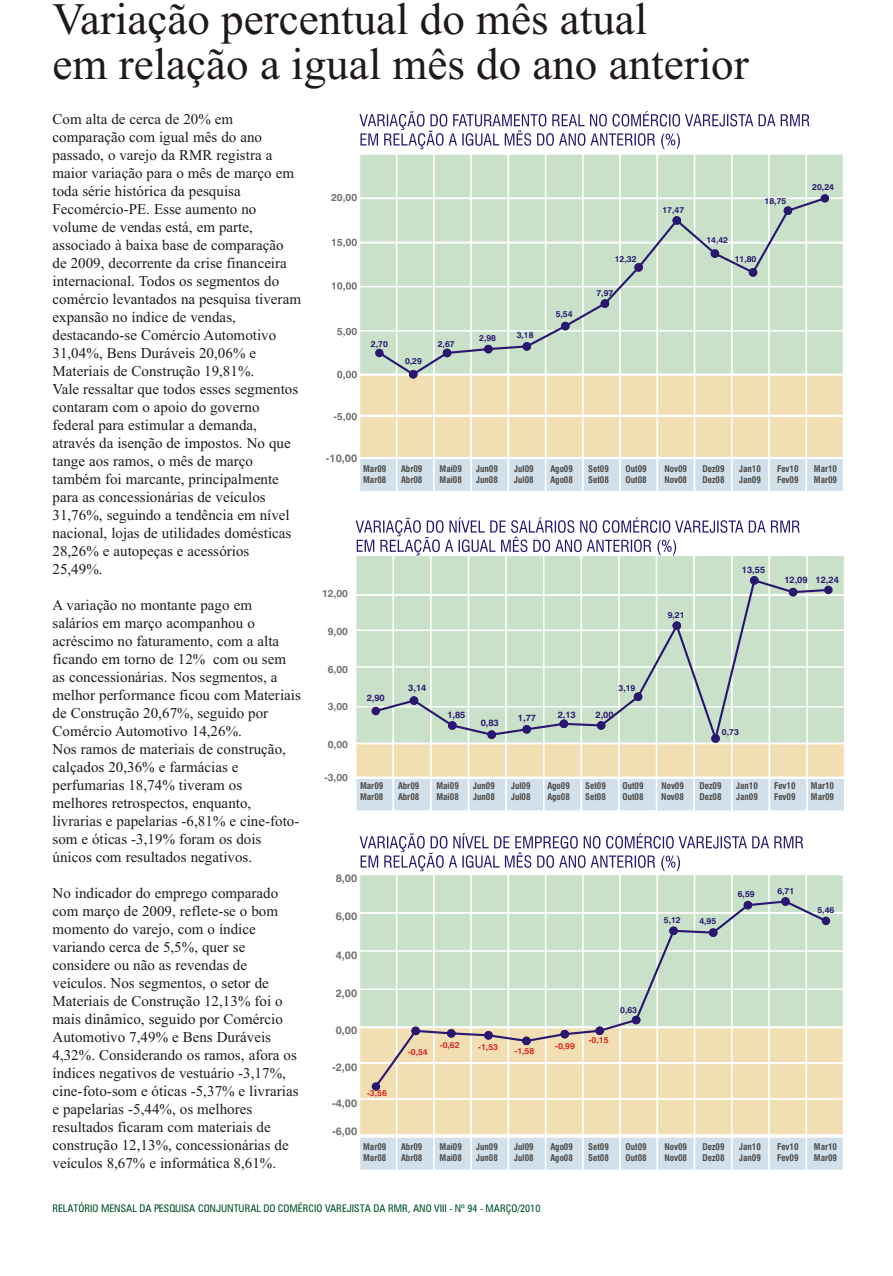
<style>
.page{position:relative;width:893px;height:1276px;background:#fff}
.page>*{position:absolute;margin:0;border:0;box-sizing:border-box;transform-origin:0 0}
.t1{font:45px/45px "Times New Roman";color:#1f1a17}
.t2{font:15px/18px "Times New Roman";color:#1f1a17}
.t3{font:700 10.8px "Swiss 721 BT";color:#737070}
.t4{font:condensed 10.5px "Zurich BT";color:#005429}
.t5{font:700 10.2px "Swiss 721 BT";color:#737070}
.t6{font:700 9.15px "Swiss 721 BT";color:#291770}
.t7{font:700 condensed 9px "Swiss 721 BT";color:#4d4a47}
.t8{font:700 8.55px "Swiss 721 BT";color:#291770}
.t9{font:700 8.55px "Swiss 721 BT";color:#d9261c}
</style>
<div class="page">
<svg style="left:355px;top:517px;width:489px;height:294px"></svg>
<svg style="left:332px;top:111px;width:511px;height:380px"></svg>
<svg style="left:359px;top:833px;width:484px;height:337px"></svg>
<h1 class="t1" style="left:53px;top:1px;width:698px">Variação percentual do mês atual<br>em relação a igual mês do ano anterior</h1>
<p class="t2" style="left:53px;top:111px;width:250px">Com alta de cerca de 20% em comparação com igual mês do ano passado, o varejo da RMR registra a maior variação para o mês de março em toda série histórica da pesquisa Fecomércio-PE. Esse aumento no volume de vendas está, em parte, associado à baixa base de comparação de 2009, decorrente da crise financeira internacional. Todos os segmentos do comércio levantados na pesquisa tiveram expansão no índice de vendas, destacando-se Comércio Automotivo 31,04%, Bens Duráveis 20,06% e Materiais de Construção 19,81%.<br>Vale ressaltar que todos esses segmentos contaram com o apoio do governo federal para estimular a demanda, através da isenção de impostos. No que tange aos ramos, o mês de março também foi marcante, principalmente para as concessionárias de veículos 31,76%, seguindo a tendência em nível nacional, lojas de utilidades domésticas 28,26% e autopeças e acessórios 25,49%.</p>
<p class="t2" style="left:53px;top:597px;width:250px">A variação no montante pago em salários em março acompanhou o acréscimo no faturamento, com a alta ficando em torno de 12% com ou sem as concessionárias. Nos segmentos, a melhor performance ficou com Materiais de Construção 20,67%, seguido por Comércio Automotivo 14,26%.<br>Nos ramos de materiais de construção, calçados 20,36% e farmácias e perfumarias 18,74% tiveram os melhores retrospectos, enquanto, livrarias e papelarias -6,81% e cine-foto&shy;som e óticas -3,19% foram os dois únicos com resultados negativos.</p>
<p class="t2" style="left:53px;top:885px;width:248px">No indicador do emprego comparado com março de 2009, reflete-se o bom momento do varejo, com o índice variando cerca de 5,5%, quer se considere ou não as revendas de veículos. Nos segmentos, o setor de Materiais de Construção 12,13% foi o mais dinâmico, seguido por Comércio Automotivo 7,49% e Bens Duráveis 4,32%. Considerando os ramos, afora os índices negativos de vestuário -3,17%, cine-foto-som e óticas -5,37% e livrarias e papelarias -5,44%, os melhores resultados ficaram com materiais de construção 12,13%, concessionárias de veículos 8,67% e informática 8,61%.</p>
<p class="t5" style="left:331px;top:193px;width:28px">20,00</p>
<p class="t8" style="left:371px;top:340px;width:18px">2,70</p>
<p class="t8" style="left:438px;top:340px;width:18px">2,67</p>
<p class="t8" style="left:405px;top:357px;width:18px">0,29</p>
<p class="t8" style="left:479px;top:334px;width:18px">2,98</p>
<p class="t8" style="left:517px;top:332px;width:18px">3,18</p>
<p class="t8" style="left:556px;top:311px;width:18px">5,54</p>
<p class="t8" style="left:615px;top:255px;width:23px">12,32</p>
<p class="t8" style="left:596px;top:290px;width:18px">7,97</p>
<p class="t8" style="left:662px;top:206px;width:23px">17,47</p>
<p class="t8" style="left:765px;top:198px;width:23px">18,75</p>
<p class="t8" style="left:706px;top:236px;width:23px">14,42</p>
<p class="t8" style="left:735px;top:256px;width:23px">11,80</p>
<p class="t8" style="left:812px;top:183px;width:23px">20,24</p>
<p class="t3" style="left:326px;top:453px;width:33px">-10,00</p>
<p class="t7" style="left:363px;top:465px;width:25px">Mar09</p>
<p class="t7" style="left:401px;top:465px;width:23px">Abr09</p>
<p class="t7" style="left:439px;top:465px;width:24px">Mai09</p>
<p class="t7" style="left:476px;top:465px;width:23px">Jun09</p>
<p class="t7" style="left:514px;top:465px;width:21px">Jul09</p>
<p class="t7" style="left:550px;top:465px;width:24px">Ago09</p>
<p class="t7" style="left:588px;top:465px;width:22px">Set09</p>
<p class="t7" style="left:626px;top:465px;width:23px">Out09</p>
<p class="t7" style="left:664px;top:465px;width:24px">Nov09</p>
<p class="t7" style="left:702px;top:465px;width:24px">Dez09</p>
<p class="t7" style="left:739px;top:465px;width:23px">Jan10</p>
<p class="t7" style="left:777px;top:465px;width:23px">Fev10</p>
<p class="t7" style="left:814px;top:465px;width:25px">Mar10</p>
<p class="t7" style="left:363px;top:476px;width:25px">Mar08</p>
<p class="t7" style="left:401px;top:476px;width:23px">Abr08</p>
<p class="t7" style="left:439px;top:476px;width:24px">Mai08</p>
<p class="t7" style="left:476px;top:476px;width:23px">Jun08</p>
<p class="t7" style="left:514px;top:476px;width:21px">Jul08</p>
<p class="t7" style="left:550px;top:476px;width:24px">Ago08</p>
<p class="t7" style="left:588px;top:476px;width:22px">Set08</p>
<p class="t7" style="left:626px;top:476px;width:23px">Out08</p>
<p class="t7" style="left:664px;top:476px;width:24px">Nov08</p>
<p class="t7" style="left:702px;top:476px;width:24px">Dez08</p>
<p class="t7" style="left:739px;top:476px;width:23px">Jan09</p>
<p class="t7" style="left:777px;top:476px;width:23px">Fev09</p>
<p class="t7" style="left:814px;top:476px;width:25px">Mar09</p>
<p class="t5" style="left:322px;top:589px;width:28px">12,00</p>
<p class="t5" style="left:328px;top:627px;width:22px">9,00</p>
<p class="t5" style="left:328px;top:665px;width:22px">6,00</p>
<p class="t5" style="left:328px;top:702px;width:22px">3,00</p>
<p class="t5" style="left:328px;top:740px;width:22px">0,00</p>
<p class="t5" style="left:324px;top:773px;width:25px">-3,00</p>
<p class="t6" style="left:367px;top:694px;width:20px">2,90</p>
<p class="t6" style="left:408px;top:684px;width:20px">3,14</p>
<p class="t8" style="left:619px;top:684px;width:18px">3,19</p>
<p class="t6" style="left:447px;top:711px;width:20px">1,85</p>
<p class="t6" style="left:481px;top:718px;width:20px">0,83</p>
<p class="t6" style="left:518px;top:713px;width:20px">1,77</p>
<p class="t6" style="left:558px;top:710px;width:20px">2,13</p>
<p class="t6" style="left:595px;top:710px;width:20px">2,00</p>
<p class="t8" style="left:668px;top:611px;width:18px">9,21</p>
<p class="t6" style="left:742px;top:566px;width:25px">13,55</p>
<p class="t6" style="left:784px;top:576px;width:56px">12,09 12,24</p>
<p class="t8" style="left:722px;top:728px;width:18px">0,73</p>
<p class="t7" style="left:360px;top:782px;width:25px">Mar09</p>
<p class="t7" style="left:398px;top:782px;width:23px">Abr09</p>
<p class="t7" style="left:436px;top:782px;width:24px">Mai09</p>
<p class="t7" style="left:473px;top:782px;width:23px">Jun09</p>
<p class="t7" style="left:511px;top:782px;width:21px">Jul09</p>
<p class="t7" style="left:547px;top:782px;width:24px">Ago09</p>
<p class="t7" style="left:585px;top:782px;width:22px">Set09</p>
<p class="t7" style="left:623px;top:782px;width:23px">Out09</p>
<p class="t7" style="left:661px;top:782px;width:24px">Nov09</p>
<p class="t7" style="left:699px;top:782px;width:24px">Dez09</p>
<p class="t7" style="left:736px;top:782px;width:23px">Jan10</p>
<p class="t7" style="left:774px;top:782px;width:23px">Fev10</p>
<p class="t7" style="left:811px;top:782px;width:25px">Mar10</p>
<p class="t7" style="left:360px;top:793px;width:25px">Mar08</p>
<p class="t7" style="left:398px;top:793px;width:23px">Abr08</p>
<p class="t7" style="left:436px;top:793px;width:24px">Mai08</p>
<p class="t7" style="left:473px;top:793px;width:23px">Jun08</p>
<p class="t7" style="left:511px;top:793px;width:21px">Jul08</p>
<p class="t7" style="left:547px;top:793px;width:24px">Ago08</p>
<p class="t7" style="left:585px;top:793px;width:22px">Set08</p>
<p class="t7" style="left:623px;top:793px;width:23px">Out08</p>
<p class="t7" style="left:661px;top:793px;width:24px">Nov08</p>
<p class="t7" style="left:699px;top:793px;width:24px">Dez08</p>
<p class="t7" style="left:736px;top:793px;width:23px">Jan09</p>
<p class="t7" style="left:774px;top:793px;width:23px">Fev09</p>
<p class="t7" style="left:811px;top:793px;width:25px">Mar09</p>
<p class="t3" style="left:336px;top:874px;width:23px">8,00</p>
<p class="t3" style="left:336px;top:912px;width:23px">6,00</p>
<p class="t3" style="left:336px;top:950px;width:23px">4,00</p>
<p class="t3" style="left:336px;top:988px;width:23px">2,00</p>
<p class="t3" style="left:336px;top:1026px;width:23px">0,00</p>
<p class="t3" style="left:332px;top:1062px;width:27px">-2,00</p>
<p class="t3" style="left:332px;top:1098px;width:27px">-4,00</p>
<p class="t3" style="left:332px;top:1127px;width:27px">-6,00</p>
<p class="t9" style="left:367px;top:1089px;width:21px">-3,56</p>
<p class="t9" style="left:408px;top:1048px;width:21px">-0,54</p>
<p class="t9" style="left:440px;top:1041px;width:21px">-0,62</p>
<p class="t9" style="left:478px;top:1043px;width:21px">-1,53</p>
<p class="t9" style="left:514px;top:1047px;width:21px">-1,58</p>
<p class="t9" style="left:555px;top:1042px;width:21px">-0,99</p>
<p class="t9" style="left:589px;top:1036px;width:21px">-0,15</p>
<p class="t8" style="left:620px;top:1006px;width:18px">0,63</p>
<p class="t8" style="left:664px;top:916px;width:18px">5,12</p>
<p class="t8" style="left:699px;top:917px;width:18px">4,95</p>
<p class="t8" style="left:738px;top:890px;width:18px">6,59</p>
<p class="t8" style="left:777px;top:887px;width:18px">6,71</p>
<p class="t8" style="left:817px;top:906px;width:18px">5,46</p>
<p class="t7" style="left:363px;top:1143px;width:25px">Mar09</p>
<p class="t7" style="left:401px;top:1143px;width:23px">Abr09</p>
<p class="t7" style="left:439px;top:1143px;width:24px">Mai09</p>
<p class="t7" style="left:476px;top:1143px;width:23px">Jun09</p>
<p class="t7" style="left:514px;top:1143px;width:21px">Jul09</p>
<p class="t7" style="left:550px;top:1143px;width:24px">Ago09</p>
<p class="t7" style="left:588px;top:1143px;width:22px">Set09</p>
<p class="t7" style="left:626px;top:1143px;width:23px">Out09</p>
<p class="t7" style="left:664px;top:1143px;width:24px">Nov09</p>
<p class="t7" style="left:702px;top:1143px;width:24px">Dez09</p>
<p class="t7" style="left:739px;top:1143px;width:23px">Jan10</p>
<p class="t7" style="left:777px;top:1143px;width:23px">Fev10</p>
<p class="t7" style="left:814px;top:1143px;width:25px">Mar10</p>
<p class="t7" style="left:363px;top:1154px;width:25px">Mar08</p>
<p class="t7" style="left:401px;top:1154px;width:23px">Abr08</p>
<p class="t7" style="left:439px;top:1154px;width:24px">Mai08</p>
<p class="t7" style="left:476px;top:1154px;width:23px">Jun08</p>
<p class="t7" style="left:514px;top:1154px;width:21px">Jul08</p>
<p class="t7" style="left:550px;top:1154px;width:24px">Ago08</p>
<p class="t7" style="left:588px;top:1154px;width:22px">Set08</p>
<p class="t7" style="left:626px;top:1154px;width:23px">Out08</p>
<p class="t7" style="left:664px;top:1154px;width:24px">Nov08</p>
<p class="t7" style="left:702px;top:1154px;width:24px">Dez08</p>
<p class="t7" style="left:739px;top:1154px;width:23px">Jan09</p>
<p class="t7" style="left:777px;top:1154px;width:23px">Fev09</p>
<p class="t7" style="left:814px;top:1154px;width:25px">Mar09</p>
<p class="t4" style="left:53px;top:1204px;width:489px">RELATÓRIO MENSAL DA PESQUISA CONJUNTURAL DO COMÉRCIO VAREJISTA DA RMR, ANO VIII - Nº 94 - MARÇO/2010</p>
</div>
